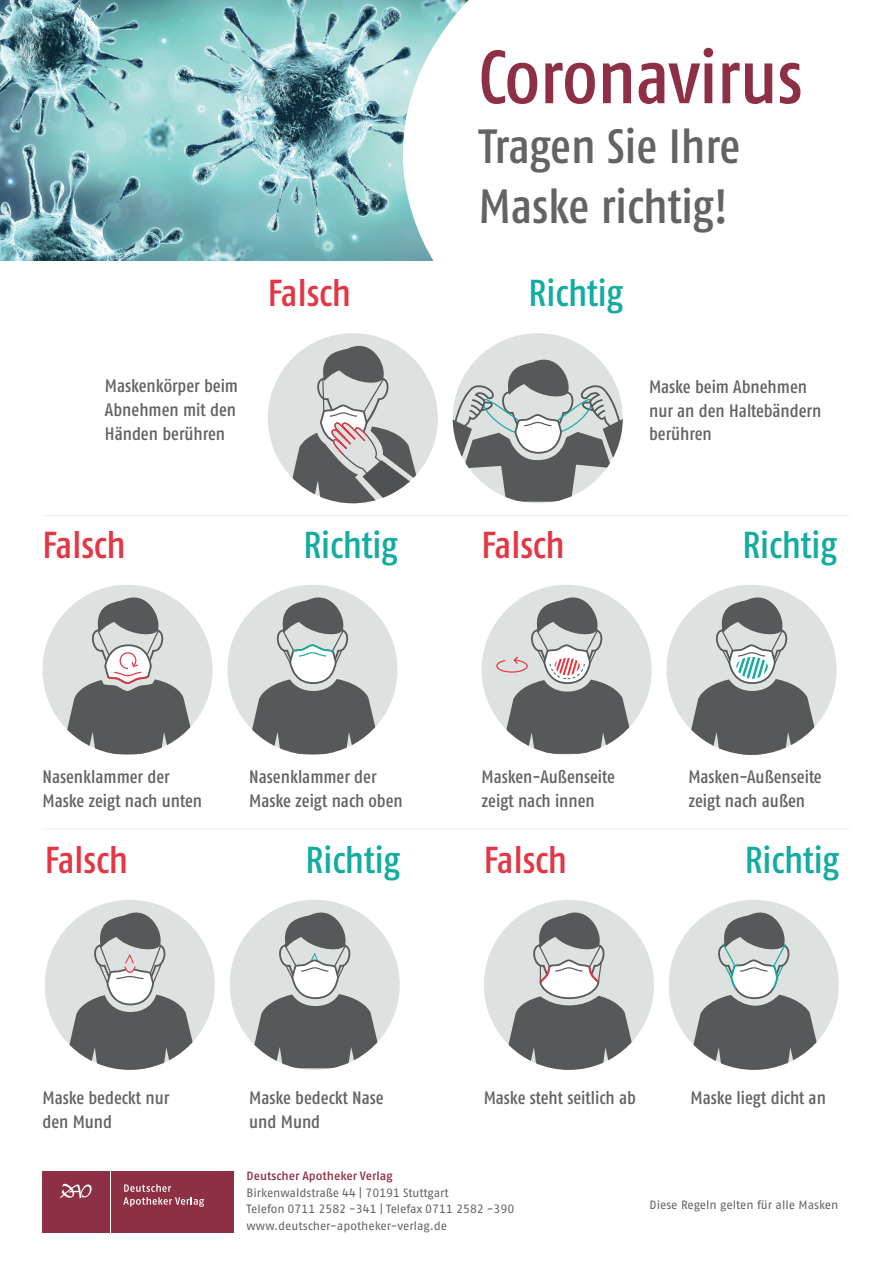
<style>
.page{position:relative;width:893px;height:1263px;background:#fff}
.page>*{position:absolute;margin:0;border:0;box-sizing:border-box;transform-origin:0 0}
.t1{font:500 condensed 75px "Fago Pro";letter-spacing:-.005em;color:#8d2f45}
.t2{font:500 condensed 48px/60px "Fago Pro";letter-spacing:-.005em;color:#636366}
.t3{font:500 condensed 37.5px "Fago Pro";letter-spacing:-.005em;color:#14aca0}
.t4{font:500 condensed 37.5px "Fago Pro";letter-spacing:-.005em;color:#e43644}
.t5{font:500 condensed 18px/24px "Fago Pro";color:#636366}
.t6{font:12px/16.5px "Fago Pro";color:#636366}
.t7{font:500 12px "Fago Pro";letter-spacing:-.005em;color:#8d2f45}
</style>
<div class="page">
<div style="left:43px;top:1171px;width:67px;height:61px;background:#8d2f45"></div>
<div style="left:111px;top:1171px;width:123px;height:61px;background:#8d2f45"></div>
<svg style="left:59px;top:1184px;width:33px;height:14px"></svg>
<svg style="left:123px;top:1184px;width:81px;height:23px"></svg>
<img style="left:0;top:0;width:403px;height:260px">
<svg style="left:403px;top:0;width:156px;height:443px"></svg>
<div style="left:43px;top:585px;width:170px;height:170px;background:#dde1e0;border-radius:50%"></div>
<svg style="left:61px;top:587px;width:137px;height:168px"></svg>
<div style="left:227px;top:585px;width:170px;height:170px;background:#dde1e0;border-radius:50%"></div>
<svg style="left:246px;top:587px;width:137px;height:168px"></svg>
<div style="left:482px;top:585px;width:170px;height:170px;background:#dde1e0;border-radius:50%"></div>
<svg style="left:496px;top:587px;width:141px;height:168px"></svg>
<div style="left:666px;top:585px;width:171px;height:170px;background:#dde1e0;border-radius:50%"></div>
<svg style="left:685px;top:587px;width:137px;height:168px"></svg>
<div style="left:45px;top:900px;width:170px;height:170px;background:#dde1e0;border-radius:50%"></div>
<svg style="left:63px;top:902px;width:137px;height:168px"></svg>
<div style="left:230px;top:900px;width:170px;height:170px;background:#dde1e0;border-radius:50%"></div>
<svg style="left:248px;top:902px;width:137px;height:167px"></svg>
<div style="left:484px;top:900px;width:170px;height:170px;background:#dde1e0;border-radius:50%"></div>
<svg style="left:502px;top:902px;width:137px;height:168px"></svg>
<div style="left:669px;top:900px;width:170px;height:170px;background:#dde1e0;border-radius:50%"></div>
<svg style="left:687px;top:902px;width:137px;height:168px"></svg>
<div style="left:268px;top:333px;width:170px;height:170px;background:#dde1e0;border-radius:50%"></div>
<svg style="left:286px;top:335px;width:137px;height:168px"></svg>
<div style="left:453px;top:333px;width:170px;height:170px;background:#dde1e0;border-radius:50%"></div>
<svg style="left:453px;top:349px;width:170px;height:154px"></svg>
<hr style="left:43px;top:515px;width:807px;height:1px;background:#edeff0">
<hr style="left:43px;top:829px;width:807px;height:1px;background:#edeff0">
<h1 class="t1" style="left:478px;top:32px;width:326px">Coronavirus</h1>
<h2 class="t2" style="left:478px;top:116px;width:263px">Tragen Sie Ihre<br>Maske richtig!</h2>
<p class="t5" style="left:105px;top:374px;width:135px;text-align:justify">Maskenkörper beim Abnehmen mit den Händen berühren</p>
<h3 class="t4" style="left:268px;top:270px;width:85px">Falsch</h3>
<h3 class="t3" style="left:529px;top:270px;width:96px">Richtig</h3>
<p class="t5" style="left:649px;top:374px;width:174px">Maske beim Abnehmen nur an den Haltebändern berühren</p>
<h3 class="t4" style="left:43px;top:522px;width:85px">Falsch</h3>
<h3 class="t3" style="left:303px;top:522px;width:96px">Richtig</h3>
<h3 class="t4" style="left:482px;top:522px;width:85px">Falsch</h3>
<h3 class="t3" style="left:742px;top:522px;width:96px">Richtig</h3>
<p class="t5" style="left:43px;top:764px;width:161px">Nasenklammer der<br>Maske zeigt nach unten</p>
<p class="t5" style="left:249px;top:764px;width:155px">Nasenklammer der<br>Maske zeigt nach oben</p>
<h3 class="t4" style="left:45px;top:837px;width:85px">Falsch</h3>
<h3 class="t3" style="left:306px;top:837px;width:96px">Richtig</h3>
<p class="t5" style="left:482px;top:764px;width:135px">Masken-Außenseite zeigt nach innen</p>
<p class="t5" style="left:688px;top:764px;width:135px">Masken-Außenseite zeigt nach außen</p>
<h3 class="t4" style="left:484px;top:837px;width:85px">Falsch</h3>
<h3 class="t3" style="left:745px;top:837px;width:96px">Richtig</h3>
<p class="t5" style="left:43px;top:1086px;width:128px">Maske bedeckt nur den Mund</p>
<p class="t5" style="left:249px;top:1086px;width:136px">Maske bedeckt Nase und Mund</p>
<p class="t5" style="left:484px;top:1086px;width:154px">Maske steht seitlich ab</p>
<p class="t5" style="left:691px;top:1086px;width:137px">Maske liegt dicht an</p>
<p class="t7" style="left:247px;top:1168px;width:148px">Deutscher Apotheker Verlag</p>
<p class="t6" style="left:247px;top:1184px;width:269px">Birkenwaldstraße 44 | 70191 Stuttgart<br>Telefon 0711 2582 -341 | Telefax 0711 2582 -390 www.deutscher-apotheker-verlag.de</p>
<p class="t6" style="left:650px;top:1196px;width:190px">Diese Regeln gelten für alle Masken</p>
</div>
